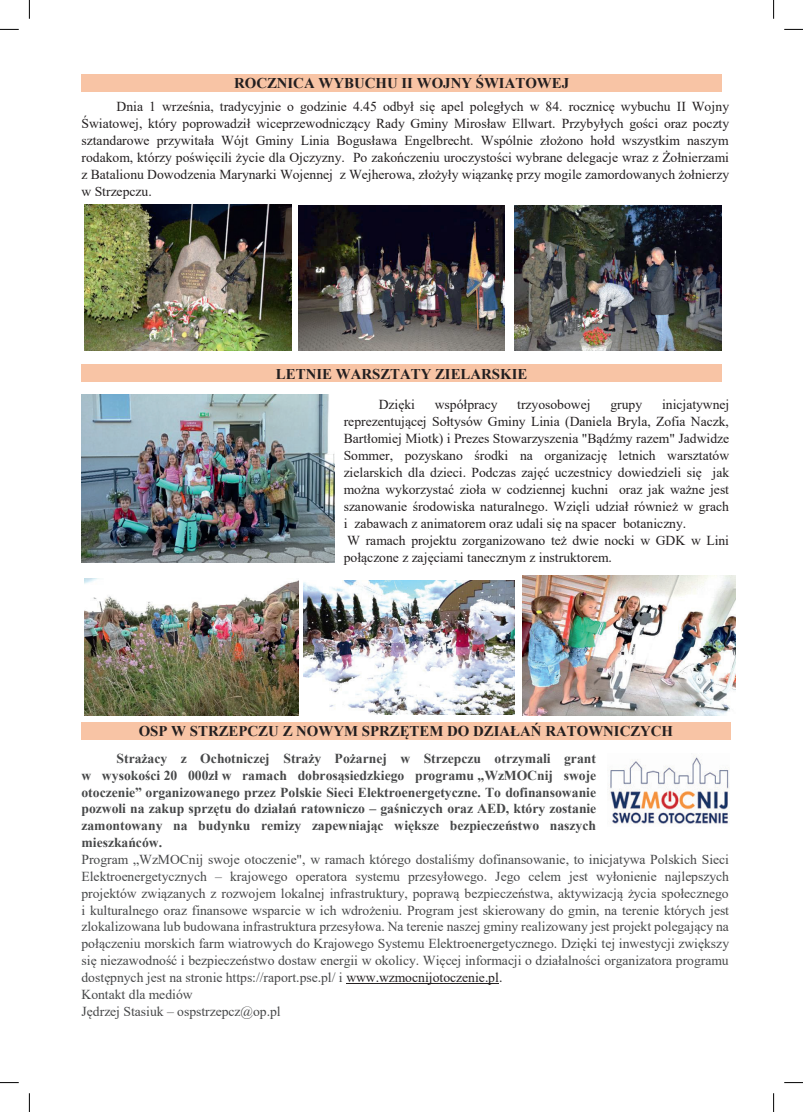
<style>
.page{position:relative;width:803px;height:1112px;background:#fff}
.page>*{position:absolute;margin:0;border:0;box-sizing:border-box;transform-origin:0 0}
.t1{font:700 14.88px "Times New Roman";color:#231f20}
.t2{font:13.62px/16.9px "Times New Roman";color:#231f20;text-align:justify}
.t3{font:13.62px/16.9px "Times New Roman";color:#474849}
.t4{font:700 13.62px/16.9px "Times New Roman";color:#474849;text-align:justify}
.s1{color:#231f20}
</style>
<div class="page">
<div style="left:81px;top:74px;width:641px;height:17px;background:#f8c4a5"></div>
<hr style="left:346px;top:983px;width:153px;height:1px;background:#231f20">
<div style="left:81px;top:365px;width:641px;height:17px;background:#f8c4a5"></div>
<div style="left:81px;top:722px;width:650px;height:17px;background:#f8c4a5"></div>
<img style="left:298px;top:205px;width:207px;height:145px">
<img style="left:514px;top:205px;width:207px;height:145px">
<img style="left:85px;top:204px;width:207px;height:146px">
<img style="left:82px;top:394px;width:252px;height:168px">
<img style="left:85px;top:578px;width:213px;height:137px">
<img style="left:303px;top:580px;width:211px;height:134px">
<img style="left:522px;top:575px;width:213px;height:140px">
<img style="left:609px;top:757px;width:121px;height:67px">
<svg style="left:0;top:29px;width:19px;height:1px"></svg>
<svg style="left:784px;top:29px;width:19px;height:1px"></svg>
<svg style="left:0;top:1082px;width:19px;height:1px"></svg>
<svg style="left:784px;top:1082px;width:19px;height:1px"></svg>
<svg style="left:29px;top:0;width:1px;height:19px"></svg>
<svg style="left:29px;top:1093px;width:1px;height:18px"></svg>
<svg style="left:773px;top:0;width:1px;height:19px"></svg>
<svg style="left:773px;top:1093px;width:1px;height:18px"></svg>
<p class="t1" style="left:234px;top:72px;width:337px">ROCZNICA WYBUCHU II WOJNY ŚWIATOWEJ</p>
<p class="t2" style="left:81px;top:98px;width:649px;text-indent:35px">Dnia 1 września, tradycyjnie o godzinie 4.45 odbył się apel poległych w 84. rocznicę wybuchu II Wojny Światowej, który poprowadził wiceprzewodniczący Rady Gminy Mirosław Ellwart. Przybyłych gości oraz poczty sztandarowe przywitała Wójt Gminy Linia Bogusława Engelbrecht. Wspólnie złożono hołd wszystkim naszym rodakom, którzy poświęcili życie dla Ojczyzny. Po zakończeniu uroczystości wybrane delegacje wraz z Żołnierzami z Batalionu Dowodzenia Marynarki Wojennej z Wejherowa, złożyły wiązankę przy mogile zamordowanych żołnierzy w Strzepczu.</p>
<p class="t1" style="left:276px;top:363px;width:253px">LETNIE WARSZTATY ZIELARSKIE</p>
<p class="t2" style="left:379px;top:396px;width:38px">Dzięki</p>
<p class="t2" style="left:435px;top:396px;width:64px">współpracy</p>
<p class="t2" style="left:517px;top:396px;width:75px">trzyosobowej</p>
<p class="t2" style="left:610px;top:396px;width:33px">grupy</p>
<p class="t2" style="left:344px;top:396px;width:387px;text-align:left;text-indent:318px">inicjatywnej reprezentującej Sołtysów Gminy Linia (Daniela Bryla, Zofia Naczk, Bartłomiej Miotk) i Prezes Stowarzyszenia "Bądźmy razem" Jadwidze Sommer, pozyskano środki na organizację letnich warsztatów zielarskich dla dzieci. Podczas zajęć uczestnicy dowiedzieli się jak można wykorzystać zioła w codziennej kuchni oraz jak ważne jest szanowanie środowiska naturalnego. Wzięli udział również w grach i zabawach z animatorem oraz udali się na spacer botaniczny.<br>W ramach projektu zorganizowano też dwie nocki w GDK w Lini połączone z zajęciami tanecznym z instruktorem.</p>
<p class="t1" style="left:139px;top:720px;width:536px">OSP W STRZEPCZU Z NOWYM SPRZĘTEM DO DZIAŁAŃ RATOWNICZYCH</p>
<p class="t4" style="left:81px;top:749px;width:516px;text-indent:35px">Strażacy z Ochotniczej Straży Pożarnej w Strzepczu otrzymali grant w wysokości 20 000zł w ramach dobrosąsiedzkiego programu „WzMOCnij swoje otoczenie” organizowanego przez Polskie Sieci Elektroenergetyczne. To dofinansowanie pozwoli na zakup sprzętu do działań ratowniczo – gaśniczych oraz AED, który zostanie zamontowany na budynku remizy zapewniając większe bezpieczeństwo naszych mieszkańców.</p>
<p class="t3" style="left:81px;top:850px;width:649px">Program „WzMOCnij swoje otoczenie", w ramach którego dostaliśmy dofinansowanie, to inicjatywa Polskich Sieci Elektroenergetycznych – krajowego operatora systemu przesyłowego. Jego celem jest wyłonienie najlepszych projektów związanych z rozwojem lokalnej infrastruktury, poprawą bezpieczeństwa, aktywizacją życia społecznego i kulturalnego oraz finansowe wsparcie w ich wdrożeniu. Program jest skierowany do gmin, na terenie których jest zlokalizowana lub budowana infrastruktura przesyłowa. Na terenie naszej gminy realizowany jest projekt polegający na połączeniu morskich farm wiatrowych do Krajowego Systemu Elektroenergetycznego. Dzięki tej inwestycji zwiększy się niezawodność i bezpieczeństwo dostaw energii w okolicy. Więcej informacji o działalności organizatora programu dostępnych jest na stronie https://raport.pse.pl/ i <span class="s1">www.wzmocnijotoczenie.pl.<br></span>Kontakt dla mediów<br>Jędrzej Stasiuk – ospstrzepcz@op.pl</p>
</div>
